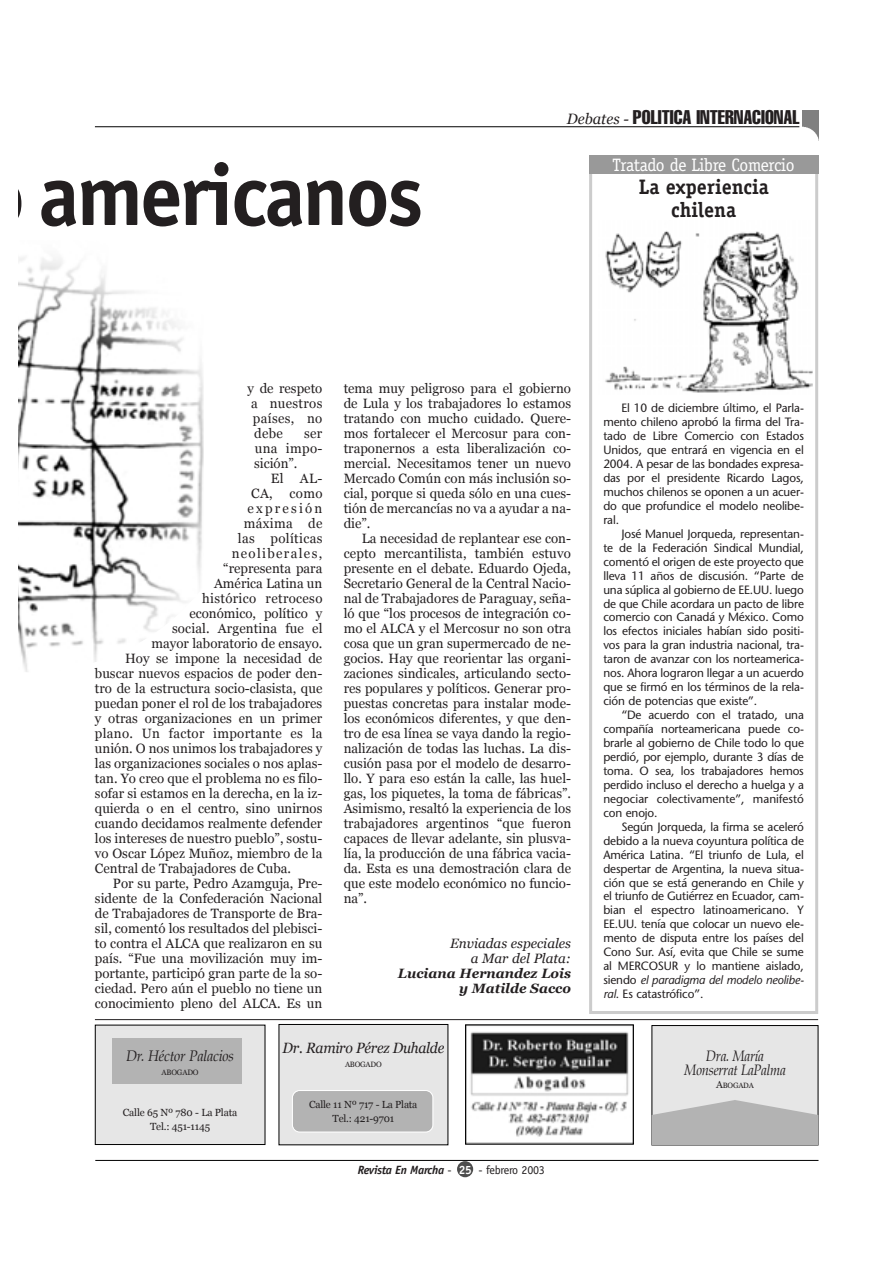
<style>
.page{position:relative;width:893px;height:1263px;background:#fff}
.page>*{position:absolute;margin:0;border:0;box-sizing:border-box;transform-origin:0 0}
.t1{font:700 87px "Officina Sans";letter-spacing:-.035em;color:#231f20}
.t2{font:700 21px/22.5px "Officina Serif";color:#231f20;text-align:center;scale:.95 1}
.t3{font:extra-condensed 19.5px "Helvetica";color:#231f20}
.t4{font:18px "Officina Serif";letter-spacing:-.02em;color:#fff}
.t5{font:italic 15px "Palatino";letter-spacing:-.015em;color:#231f20;scale:.94 1}
.t6{font:italic 14.85px/13.6px "Palatino";letter-spacing:-.02em;color:#231f20;text-align:center;scale:.88 1}
.t7{font:italic 14.85px "Georgia";letter-spacing:-.02em;color:#231f20;scale:.94 1}
.t8{font:13.5px/15px "Georgia";color:#231f20;text-align:justify}
.t9{font:13.5px "Georgia";letter-spacing:.025em;color:#231f20}
.t10{font:italic 700 13.5px/15px "Georgia";color:#231f20;text-align:right}
.t11{font:italic 13.5px/15px "Georgia";color:#231f20;text-align:right}
.t12{font:13.5px "Georgia";letter-spacing:.1em;color:#231f20}
.t13{font:13.5px "Georgia";letter-spacing:.17em;color:#231f20}
.t14{font:12px/14px "Stone Sans";letter-spacing:-.01em;color:#231f20;text-align:justify}
.t15{font:italic 700 12px "Officina Sans";letter-spacing:-.03em;color:#231f20}
.t16{font:10.35px/13.8px "Georgia";letter-spacing:-.02em;color:#231f20;text-align:center}
.t17{font:7.8px "Georgia";letter-spacing:-.025em;color:#231f20}
.t18{font:7.65px "Georgia";letter-spacing:-.025em;color:#231f20}
.s1{font-family:"Georgia";font-style:italic;font-stretch:normal;font-size:15px}
.s2{font-weight:400;font-style:normal}
.s3{font-style:normal;color:#fff}
.s4{font-style:italic}
.s5{font-size:10.2px}
</style>
<div class="page">
<hr style="left:95px;top:126px;width:704px;height:1px;background:#000">
<img style="left:802px;top:111px;width:16px;height:26px">
<div style="left:279px;top:1025px;width:168px;height:120px;background:#e6e6e6"></div>
<div style="left:293px;top:1091px;width:139px;height:41px;background:#b3b3b3;border-radius:7px"></div>
<div style="left:292px;top:1090px;width:141px;height:42px;border:1px solid #fff;border-radius:7px"></div>
<div style="left:96px;top:1025px;width:169px;height:119px;background:#e6e6e6"></div>
<div style="left:95px;top:1025px;width:170px;height:120px;border:1px solid #000"></div>
<div style="left:112px;top:1039px;width:129px;height:45px;background:#b3b3b3"></div>
<img style="left:467px;top:1032px;width:164px;height:111px">
<div style="left:652px;top:1026px;width:165px;height:119px;background:#e6e6e6"></div>
<div style="left:651px;top:1025px;width:167px;height:120px;border:1px solid #000"></div>
<svg style="left:651px;top:1100px;width:167px;height:45px"></svg>
<hr style="left:95px;top:1019px;width:723px;height:1px;background:#231f20">
<div style="left:589px;top:155px;width:229px;height:859px;border:3px solid #ccc"></div>
<div style="left:457px;top:1161px;width:16px;height:16px;background:#4d4d4d;border-radius:50%"></div>
<hr style="left:95px;top:1160px;width:723px;height:1px;background:#000">
<div style="left:589px;top:155px;width:229px;height:19px;background:#999"></div>
<img style="left:18px;top:257px;width:185px;height:415px">
<img style="left:605px;top:231px;width:207px;height:162px">
<h1 class="t1" style="left:-19px;top:162px;width:444px">o americanos</h1>
<h3 class="t3" style="left:566px;top:110px;width:234px"><span class="s1">Debates -</span> POLITICA INTERNACIONAL</h3>
<h3 class="t4" style="left:612px;top:158px;width:183px">Tratado de Libre Comercio</h3>
<h2 class="t2" style="left:638px;top:178px;width:138px">La experiencia chilena</h2>
<p class="t8" style="left:248px;top:381px;width:76px">y de respeto a nuestros países, no debe</p>
<p class="t8" style="left:254px;top:426px;width:70px;text-indent:50px">ser una impo&shy;sición”.</p>
<p class="t8" style="left:271px;top:471px;width:53px">El AL-</p>
<p class="t8" style="left:251px;top:486px;width:73px">CA, como</p>
<p class="t13" style="left:247px;top:501px;width:76px">expresión</p>
<p class="t9" style="left:244px;top:516px;width:80px">máxima de</p>
<p class="t9" style="left:238px;top:531px;width:86px">las políticas</p>
<p class="t12" style="left:232px;top:546px;width:92px">neoliberales,</p>
<p class="t8" style="left:223px;top:561px;width:101px">“representa para</p>
<p class="t8" style="left:214px;top:576px;width:110px">América Latina un</p>
<p class="t9" style="left:202px;top:591px;width:122px">histórico retroceso</p>
<p class="t8" style="left:189px;top:606px;width:134px">económico, político y</p>
<p class="t8" style="left:172px;top:621px;width:152px">social. Argentina fue el</p>
<p class="t8" style="left:152px;top:636px;width:172px">mayor laboratorio de ensayo.</p>
<p class="t8" style="left:125px;top:651px;width:199px">Hoy se impone la necesidad de</p>
<p class="t8" style="left:95px;top:666px;width:229px">buscar nuevos espacios de poder den-</p>
<p class="t8" style="left:95px;top:681px;width:229px">tro de la estructura socio-clasista, que</p>
<p class="t8" style="left:95px;top:696px;width:229px">puedan poner el rol de los trabajadores</p>
<p class="t8" style="left:95px;top:711px;width:229px">y otras organizaciones en un primer</p>
<p class="t9" style="left:95px;top:726px;width:229px">plano. Un factor importante es la</p>
<p class="t8" style="left:95px;top:741px;width:229px">unión. O nos unimos los trabajadores y</p>
<p class="t8" style="left:95px;top:756px;width:229px">las organizaciones sociales o nos aplas-</p>
<p class="t8" style="left:95px;top:771px;width:229px">tan. Yo creo que el problema no es filo-</p>
<p class="t8" style="left:95px;top:786px;width:229px">sofar si estamos en la derecha, en la iz-</p>
<p class="t8" style="left:95px;top:801px;width:229px">quierda o en el centro, sino unirnos</p>
<p class="t8" style="left:95px;top:816px;width:229px">cuando decidamos realmente defender</p>
<p class="t8" style="left:95px;top:831px;width:229px">los intereses de nuestro pueblo”, sostu-</p>
<p class="t8" style="left:95px;top:846px;width:229px">vo Oscar López Muñoz, miembro de la</p>
<p class="t8" style="left:95px;top:861px;width:198px">Central de Trabajadores de Cuba.</p>
<p class="t8" style="left:113px;top:876px;width:211px">Por su parte, Pedro Azamguja, Pre-</p>
<p class="t8" style="left:95px;top:891px;width:229px">sidente de la Confederación Nacional</p>
<p class="t8" style="left:95px;top:906px;width:229px">de Trabajadores de Transporte de Bra-</p>
<p class="t8" style="left:95px;top:921px;width:229px">sil, comentó los resultados del plebisci-</p>
<p class="t8" style="left:95px;top:936px;width:229px">to contra el ALCA que realizaron en su</p>
<p class="t8" style="left:95px;top:951px;width:229px">país. “Fue una movilización muy im-</p>
<p class="t8" style="left:95px;top:966px;width:229px">portante, participó gran parte de la so-</p>
<p class="t8" style="left:95px;top:981px;width:229px">ciedad. Pero aún el pueblo no tiene un</p>
<p class="t8" style="left:95px;top:996px;width:229px">conocimiento pleno del ALCA. Es un</p>
<p class="t8" style="left:343px;top:381px;width:229px">tema muy peligroso para el gobierno de Lula y los trabajadores lo estamos tratando con mucho cuidado. Quere&shy;mos fortalecer el Mercosur para con&shy;traponernos a esta liberalización co&shy;mercial. Necesitamos tener un nuevo Mercado Común con más inclusión so&shy;cial, porque si queda sólo en una cues&shy;tión de mercancías no va a ayudar a na&shy;die”.</p>
<p class="t8" style="left:343px;top:531px;width:229px;text-indent:18px">La necesidad de replantear ese con&shy;cepto mercantilista, también estuvo presente en el debate. Eduardo Ojeda, Secretario General de la Central Nacio&shy;nal de Trabajadores de Paraguay, seña&shy;ló que “los procesos de integración co&shy;mo el ALCA y el Mercosur no son otra cosa que un gran supermercado de ne&shy;gocios. Hay que reorientar las organi&shy;zaciones sindicales, articulando secto&shy;res populares y políticos. Generar pro&shy;puestas concretas para instalar mode&shy;los económicos diferentes, y que den&shy;tro de esa línea se vaya dando la regio&shy;nalización de todas las luchas. La dis&shy;cusión pasa por el modelo de desarro&shy;llo. Y para eso están la calle, las huel&shy;gas, los piquetes, la toma de fábricas”.<br>Asimismo, resaltó la experiencia de los trabajadores argentinos “que fueron capaces de llevar adelante, sin plusva&shy;lía, la producción de una fábrica vacia&shy;da. Esta es una demostración clara de que este modelo económico no funcio&shy;na”.</p>
<p class="t11" style="left:450px;top:936px;width:122px">Enviadas especiales a Mar del Plata:</p>
<p class="t10" style="left:398px;top:966px;width:175px">Luciana Hernandez Lois y Matilde Sacco</p>
<p class="t5" style="left:126px;top:1049px;width:116px">Dr. Héctor Palacios</p>
<p class="t17" style="left:162px;top:1068px;width:39px">ABOGADO</p>
<p class="t16" style="left:123px;top:1106px;width:116px">Calle 65 Nº 780 - La Plata<br>Tel.: 451-1145</p>
<p class="t7" style="left:282px;top:1040px;width:173px">Dr. Ramiro Pérez Duhalde</p>
<p class="t17" style="left:345px;top:1060px;width:38px">ABOGADO</p>
<p class="t16" style="left:309px;top:1098px;width:110px">Calle 11 Nº 717 - La Plata<br>Tel.: 421-9701</p>
<p class="t15" style="left:358px;top:1165px;width:188px">Revista En Marcha <span class="s2">-</span> <span class="s3">25</span> <span class="s2">- febrero 2003</span></p>
<p class="t14" style="left:603px;top:402px;width:202px;text-indent:18px">El 10 de diciembre último, el Parla&shy;mento chileno aprobó la firma del Tra&shy;tado de Libre Comercio con Estados Unidos, que entrará en vigencia en el 2004. A pesar de las bondades expresa&shy;das por el presidente Ricardo Lagos, muchos chilenos se oponen a un acuer&shy;do que profundice el modelo neolibe&shy;ral.</p>
<p class="t14" style="left:603px;top:528px;width:202px;text-indent:18px">José Manuel Jorqueda, representan&shy;te de la Federación Sindical Mundial, comentó el origen de este proyecto que lleva 11 años de discusión. “Parte de una súplica al gobierno de EE.UU. luego de que Chile acordara un pacto de libre comercio con Canadá y México. Como los efectos iniciales habían sido positi&shy;vos para la gran industria nacional, tra&shy;taron de avanzar con los norteamerica&shy;nos. Ahora lograron llegar a un acuerdo que se firmó en los términos de la rela&shy;ción de potencias que existe”.</p>
<p class="t14" style="left:603px;top:709px;width:202px;text-indent:18px">“De acuerdo con el tratado, una compañía norteamericana puede co&shy;brarle al gobierno de Chile todo lo que perdió, por ejemplo, durante 3 días de toma. O sea, los trabajadores hemos perdido incluso el derecho a huelga y a negociar colectivamente”, manifestó con enojo.</p>
<p class="t14" style="left:603px;top:821px;width:202px;text-indent:18px">Según Jorqueda, la firma se aceleró debido a la nueva coyuntura política de América Latina. “El triunfo de Lula, el despertar de Argentina, la nueva situa&shy;ción que se está generando en Chile y el triunfo de Gutiérrez en Ecuador, cam&shy;bian el espectro latinoamericano. Y EE.UU. tenía que colocar un nuevo ele&shy;mento de disputa entre los países del Cono Sur. Así, evita que Chile se sume al MERCOSUR y lo mantiene aislado, siendo <span class="s4">el paradigma del modelo neolibe&shy;ral</span>. Es catastrófico”.</p>
<p class="t6" style="left:684px;top:1050px;width:117px">Dra. María<br>Monserrat LaPalma</p>
<p class="t18" style="left:716px;top:1081px;width:39px"><span class="s5">A</span>BOGADA</p>
</div>
